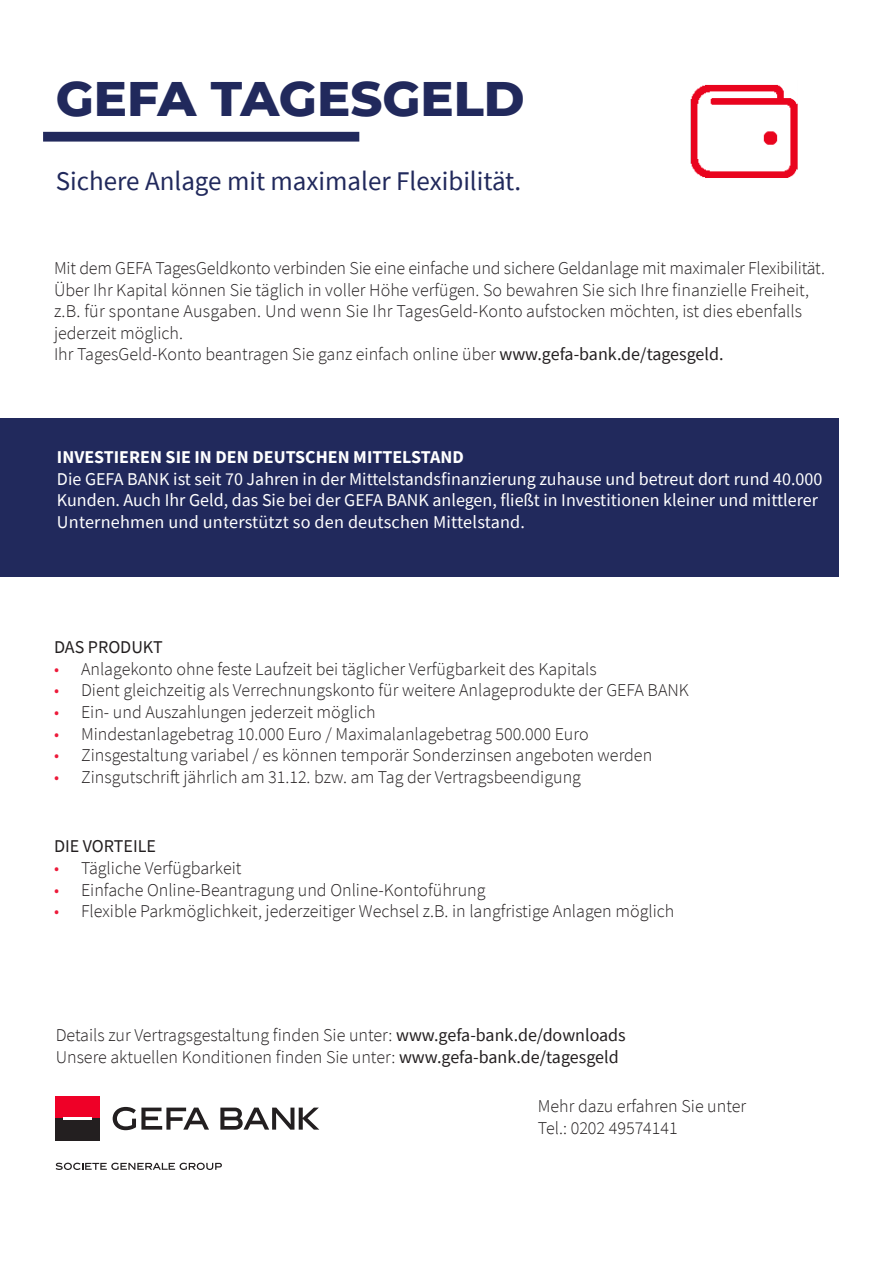
<style>
.page{position:relative;width:893px;height:1263px;background:#fff}
.page>*{position:absolute;margin:0;border:0;box-sizing:border-box;transform-origin:0 0}
.t1{font:800 49.5px "Montserrat";color:#21295c}
.t2{font:27px "Source Sans Pro";color:#21295c}
.t3{font:300 18px/21.6px "Source Sans Pro";color:#231f20}
.t4{font:18px/21.6px "Source Sans Pro";color:#fff}
.t5{font:700 18px "Source Sans Pro";color:#fff}
.t6{font:18px "Source Sans Pro";color:#231f20}
.s1{font-weight:400}
.s2{color:#ed1a3a}
</style>
<div class="page">
<div style="left:0;top:418px;width:839px;height:158px;background:#21295c"></div>
<div style="left:43px;top:132px;width:316px;height:10px;background:#21295c"></div>
<div style="left:56px;top:1096px;width:44px;height:23px;background:#ef0027"></div>
<div style="left:56px;top:1118px;width:44px;height:22px;background:#231f20"></div>
<hr style="left:63px;top:1117px;width:29px;height:3px;background:#fff">
<svg style="left:113px;top:1107px;width:96px;height:23px"></svg>
<svg style="left:220px;top:1107px;width:99px;height:22px"></svg>
<svg style="left:56px;top:1163px;width:166px;height:7px"></svg>
<img style="left:690px;top:84px;width:108px;height:94px">
<p class="t1" style="left:56px;top:62px;width:471px">GEFA TAGESGELD</p>
<p class="t2" style="left:56px;top:164px;width:467px">Sichere Anlage mit maximaler Flexibilität.</p>
<p class="t3" style="left:54px;top:257px;width:772px">Mit dem GEFA TagesGeldkonto verbinden Sie eine einfache und sichere Geldanlage mit maximaler Flexibilität.<br>Über Ihr Kapital können Sie täglich in voller Höhe verfügen. So bewahren Sie sich Ihre finanzielle Freiheit, z.B. für spontane Ausgaben. Und wenn Sie Ihr TagesGeld-Konto aufstocken möchten, ist dies ebenfalls jederzeit möglich.</p>
<p class="t3" style="left:54px;top:344px;width:671px">Ihr TagesGeld-Konto beantragen Sie ganz einfach online über <span class="s1">www.gefa-bank.de/tagesgeld.</span></p>
<p class="t5" style="left:57px;top:445px;width:408px">INVESTIEREN SIE IN DEN DEUTSCHEN MITTELSTAND</p>
<p class="t4" style="left:57px;top:468px;width:767px">Die GEFA BANK ist seit 70 Jahren in der Mittelstandsfinanzierung zuhause und betreut dort rund 40.000<br>Kunden. Auch Ihr Geld, das Sie bei der GEFA BANK anlegen, fließt in Investitionen kleiner und mittlerer<br>Unternehmen und unterstützt so den deutschen Mittelstand.</p>
<p class="t6" style="left:54px;top:636px;width:110px">DAS PRODUKT</p>
<p class="t3" style="left:54px;top:658px;width:544px"><span class="s2">•</span> Anlagekonto ohne feste Laufzeit bei täglicher Verfügbarkeit des Kapitals</p>
<p class="t3" style="left:54px;top:680px;width:636px"><span class="s2">•</span> Dient gleichzeitig als Verrechnungskonto für weitere Anlageprodukte der GEFA BANK</p>
<p class="t3" style="left:54px;top:701px;width:323px"><span class="s2">•</span> Ein- und Auszahlungen jederzeit möglich</p>
<p class="t3" style="left:54px;top:723px;width:536px"><span class="s2">•</span> Mindestanlagebetrag 10.000 Euro / Maximalanlagebetrag 500.000 Euro</p>
<p class="t3" style="left:54px;top:744px;width:600px"><span class="s2">•</span> Zinsgestaltung variabel / es können temporär Sonderzinsen angeboten werden</p>
<p class="t3" style="left:54px;top:766px;width:528px"><span class="s2">•</span> Zinsgutschrift jährlich am 31.12. bzw. am Tag der Vertragsbeendigung</p>
<p class="t6" style="left:54px;top:835px;width:104px">DIE VORTEILE</p>
<p class="t3" style="left:54px;top:857px;width:189px"><span class="s2">•</span> Tägliche Verfügbarkeit</p>
<p class="t3" style="left:54px;top:879px;width:433px"><span class="s2">•</span> Einfache Online-Beantragung und Online-Kontoführung</p>
<p class="t3" style="left:54px;top:900px;width:622px"><span class="s2">•</span> Flexible Parkmöglichkeit, jederzeitiger Wechsel z.B. in langfristige Anlagen möglich</p>
<p class="t3" style="left:56px;top:1024px;width:572px">Details zur Vertragsgestaltung finden Sie unter: <span class="s1">www.gefa-bank.de/downloads</span></p>
<p class="t3" style="left:56px;top:1046px;width:564px">Unsere aktuellen Konditionen finden Sie unter: <span class="s1">www.gefa-bank.de/tagesgeld</span></p>
<p class="t3" style="left:538px;top:1095px;width:210px">Mehr dazu erfahren Sie unter</p>
<p class="t3" style="left:538px;top:1117px;width:141px">Tel.: 0202 49574141</p>
</div>
